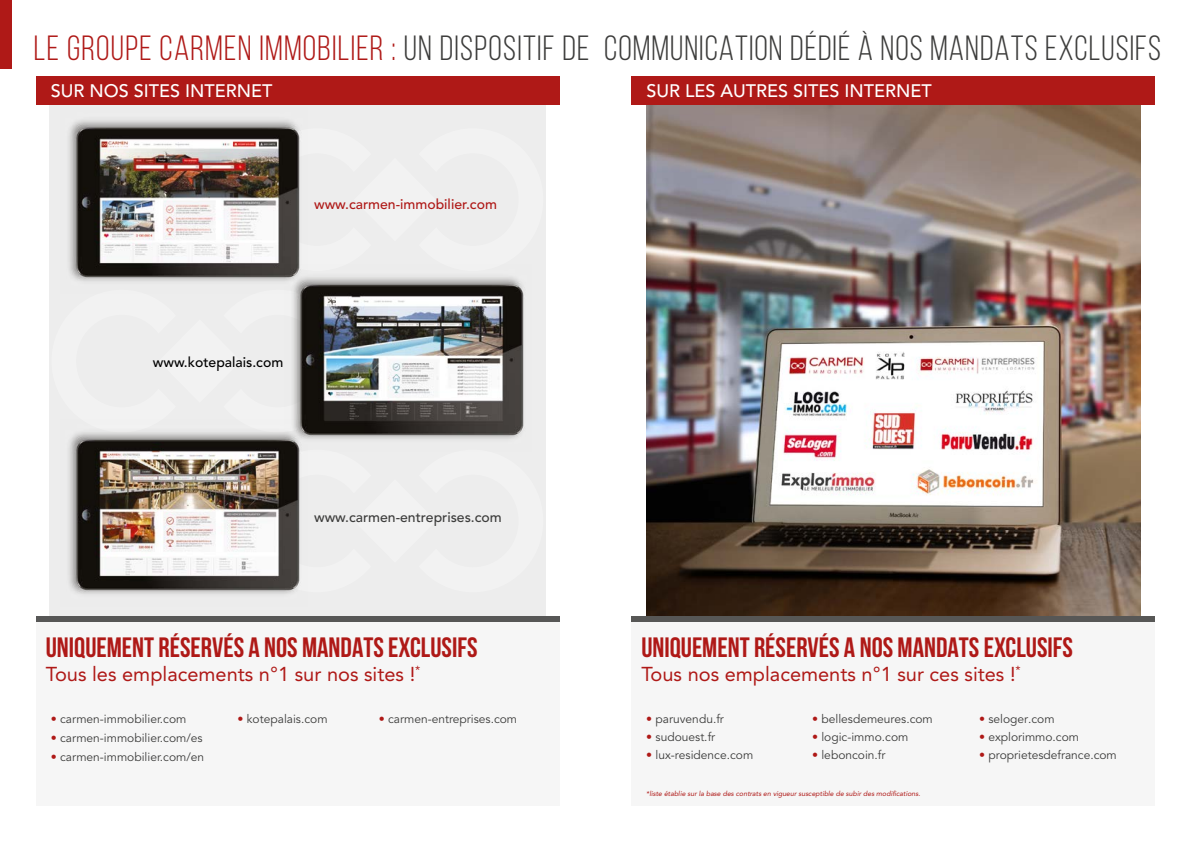
<style>
.page{position:relative;width:1191px;height:842px;background:#fff}
.page>*{position:absolute;margin:0;border:0;box-sizing:border-box;transform-origin:0 0}
.t1{font:35px "Bebas Neue";letter-spacing:.03em;color:#3c3c3b}
.t2{font:700 28px "Bebas Neue";color:#af1917}
.t3{font:20px "Avenir LT Std";color:#af1917}
.t4{font:500 18px "Avenir LT Std";color:#fff}
.t5{font:500 14px "Avenir LT Std";color:#3c3c3b}
.t6{font:500 14px "Avenir LT Std";color:#af1917}
.t7{font:500 14px "Avenir LT Std";color:#000}
.t8{font:12px "Avenir LT Std";color:#3c3c3b}
.t9{font:italic 7px "Avenir LT Std";color:#af1917}
.s1{color:#af1917}
</style>
<div class="page">
<div style="left:50px;top:97px;width:496px;height:587px;background:#ededed"></div>
<img style="left:69px;top:120px;width:231px;height:161px">
<img style="left:284px;top:264px;width:240px;height:175px">
<img style="left:69px;top:420px;width:238px;height:174px">
<div style="left:36px;top:619px;width:523px;height:187px;background:#f6f6f6"></div>
<div style="left:0;top:0;width:11px;height:69px;background:#af1917"></div>
<div style="left:36px;top:616px;width:523px;height:6px;background:#575756"></div>
<div style="left:36px;top:76px;width:523px;height:29px;background:#af1917"></div>
<div style="left:631px;top:619px;width:524px;height:187px;background:#f6f6f6"></div>
<img style="left:646px;top:105px;width:494px;height:511px">
<div style="left:631px;top:616px;width:524px;height:6px;background:#575756"></div>
<div style="left:631px;top:76px;width:524px;height:29px;background:#af1917"></div>
<h1 class="t1" style="left:34px;top:29px;width:1128px"><span class="s1">LE GROUPE CARMEN IMMOBILIER :</span> UN DISPOSITIF DE COMMUNICATION DÉDIÉ À NOS MANDATS EXCLUSIFS</h1>
<h3 class="t4" style="left:51px;top:81px;width:223px">SUR NOS SITES INTERNET</h3>
<p class="t6" style="left:314px;top:196px;width:184px">www.carmen-immobilier.com</p>
<p class="t7" style="left:153px;top:354px;width:132px">www.kotepalais.com</p>
<p class="t5" style="left:314px;top:509px;width:189px">www.carmen-entreprises.com</p>
<h2 class="t2" style="left:46px;top:632px;width:433px">UNIQUEMENT RÉSERVÉS A NOS MANDATS EXCLUSIFS</h2>
<h3 class="t3" style="left:46px;top:662px;width:376px">Tous les emplacements n°1 sur nos sites !<sup>*</sup></h3>
<p class="t8" style="left:51px;top:711px;width:137px"><span class="s1">•</span> carmen-immobilier.com</p>
<p class="t8" style="left:51px;top:730px;width:153px"><span class="s1">•</span> carmen-immobilier.com/es</p>
<p class="t8" style="left:51px;top:749px;width:155px"><span class="s1">•</span> carmen-immobilier.com/en</p>
<p class="t8" style="left:237px;top:711px;width:92px"><span class="s1">•</span> kotepalais.com</p>
<p class="t8" style="left:379px;top:711px;width:140px"><span class="s1">•</span> carmen-entreprises.com</p>
<h3 class="t4" style="left:646px;top:81px;width:287px">SUR LES AUTRES SITES INTERNET</h3>
<h2 class="t2" style="left:641px;top:632px;width:433px">UNIQUEMENT RÉSERVÉS A NOS MANDATS EXCLUSIFS</h2>
<h3 class="t3" style="left:641px;top:662px;width:381px">Tous nos emplacements n°1 sur ces sites !<sup>*</sup></h3>
<p class="t8" style="left:646px;top:711px;width:79px"><span class="s1">•</span> paruvendu.fr</p>
<p class="t8" style="left:646px;top:729px;width:70px"><span class="s1">•</span> sudouest.fr</p>
<p class="t8" style="left:646px;top:747px;width:108px"><span class="s1">•</span> lux-residence.com</p>
<p class="t8" style="left:812px;top:711px;width:122px"><span class="s1">•</span> bellesdemeures.com</p>
<p class="t8" style="left:812px;top:729px;width:98px"><span class="s1">•</span> logic-immo.com</p>
<p class="t8" style="left:812px;top:747px;width:75px"><span class="s1">•</span> leboncoin.fr</p>
<p class="t9" style="left:646px;top:789px;width:275px">*liste établie sur la base des contrats en vigueur susceptible de subir des modifications.</p>
<p class="t8" style="left:979px;top:711px;width:77px"><span class="s1">•</span> seloger.com</p>
<p class="t8" style="left:979px;top:729px;width:102px"><span class="s1">•</span> explorimmo.com</p>
<p class="t8" style="left:979px;top:747px;width:139px"><span class="s1">•</span> proprietesdefrance.com</p>
</div>
